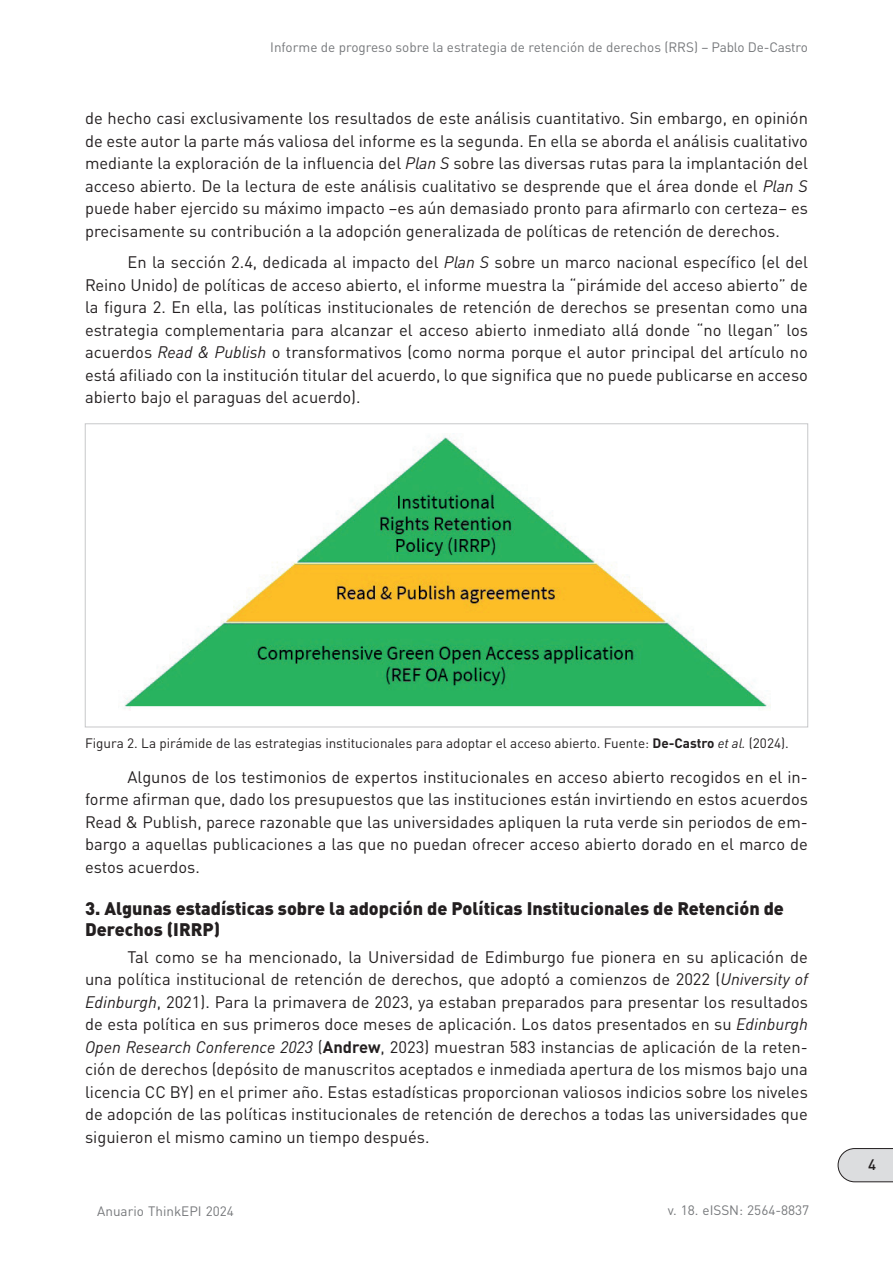
<style>
.page{position:relative;width:893px;height:1263px;background:#fff}
.page>*{position:absolute;margin:0;border:0;box-sizing:border-box;transform-origin:0 0}
.t1{font:900 18px/21px "DIN Pro";color:#231f20}
.t2{font:16.5px/22.5px "DIN Pro";color:#231f20;text-align:justify}
.t3{font:500 15px "DIN Pro";color:#231f20}
.t4{font:13.5px "DIN Pro";color:#231f20}
.t5{font:13.5px "DIN Pro";color:#76787b}
.t6{font:13.5px "DIN Pro";color:#76787b}
.s1{font-style:italic}
.s2{font-weight:700}
</style>
<div class="page">
<svg style="left:838px;top:1148px;width:55px;height:34px;background:#d2d3d5"></svg>
<img style="left:124px;top:435px;width:647px;height:274px">
<p class="t5" style="left:270px;top:37px;width:539px">Informe de progreso sobre la estrategia de retención de derechos (RRS) – Pablo De-Castro</p>
<p class="t2" style="left:85px;top:106px;width:724px">de hecho casi exclusivamente los resultados de este análisis cuantitativo. Sin embargo, en opinión de este autor la parte más valiosa del informe es la segunda. En ella se aborda el análisis cualitativo mediante la exploración de la influencia del <span class="s1">Plan S</span> sobre las diversas rutas para la implantación del acceso abierto. De la lectura de este análisis cualitativo se desprende que el área donde el <span class="s1">Plan S </span>puede haber ejercido su máximo impacto –es aún demasiado pronto para afirmarlo con certeza– es precisamente su contribución a la adopción generalizada de políticas de retención de derechos.</p>
<p class="t2" style="left:85px;top:249px;width:724px;text-indent:43px">En la sección 2.4, dedicada al impacto del <span class="s1">Plan S</span> sobre un marco nacional específico (el del Reino Unido) de políticas de acceso abierto, el informe muestra la “pirámide del acceso abierto” de la figura 2. En ella, las políticas institucionales de retención de derechos se presentan como una estrategia complementaria para alcanzar el acceso abierto inmediato allá donde “no llegan” los acuerdos <span class="s1">Read &amp; Publish</span> o transformativos (como norma porque el autor principal del artículo no está afiliado con la institución titular del acuerdo, lo que significa que no puede publicarse en acceso abierto bajo el paraguas del acuerdo).</p>
<p class="t4" style="left:85px;top:732px;width:705px">Figura 2. La pirámide de las estrategias institucionales para adoptar el acceso abierto. Fuente: <span class="s2">De-Castro</span> <span class="s1">et al.</span> (2024).</p>
<p class="t2" style="left:85px;top:764px;width:724px;text-indent:43px">Algunos de los testimonios de expertos institucionales en acceso abierto recogidos en el in&shy;forme afirman que, dado los presupuestos que las instituciones están invirtiendo en estos acuerdos Read &amp; Publish, parece razonable que las universidades apliquen la ruta verde sin periodos de em&shy;bargo a aquellas publicaciones a las que no puedan ofrecer acceso abierto dorado en el marco de estos acuerdos.</p>
<p class="t1" style="left:85px;top:896px;width:700px">3. Algunas estadísticas sobre la adopción de Políticas Institucionales de Retención de<br>Derechos (IRRP)</p>
<p class="t2" style="left:85px;top:944px;width:724px;text-indent:43px">Tal como se ha mencionado, la Universidad de Edimburgo fue pionera en su aplicación de una política institucional de retención de derechos, que adoptó a comienzos de 2022 (<span class="s1">University of Edinburgh</span>, 2021). Para la primavera de 2023, ya estaban preparados para presentar los resultados de esta política en sus primeros doce meses de aplicación. Los datos presentados en su <span class="s1">Edinburgh Open Research Conference 2023</span> (<span class="s2">Andrew</span>, 2023) muestran 583 instancias de aplicación de la reten&shy;ción de derechos (depósito de manuscritos aceptados e inmediada apertura de los mismos bajo una licencia CC BY) en el primer año. Estas estadísticas proporcionan valiosos indicios sobre los niveles de adopción de las políticas institucionales de retención de derechos a todas las universidades que siguieron el mismo camino un tiempo después.</p>
<p class="t6" style="left:97px;top:1202px;width:138px">Anuario ThinkEPI 2024</p>
<p class="t5" style="left:668px;top:1200px;width:143px">v. 18. eISSN: 2564-8837</p>
<p class="t3" style="left:868px;top:1152px;width:9px">4</p>
</div>
